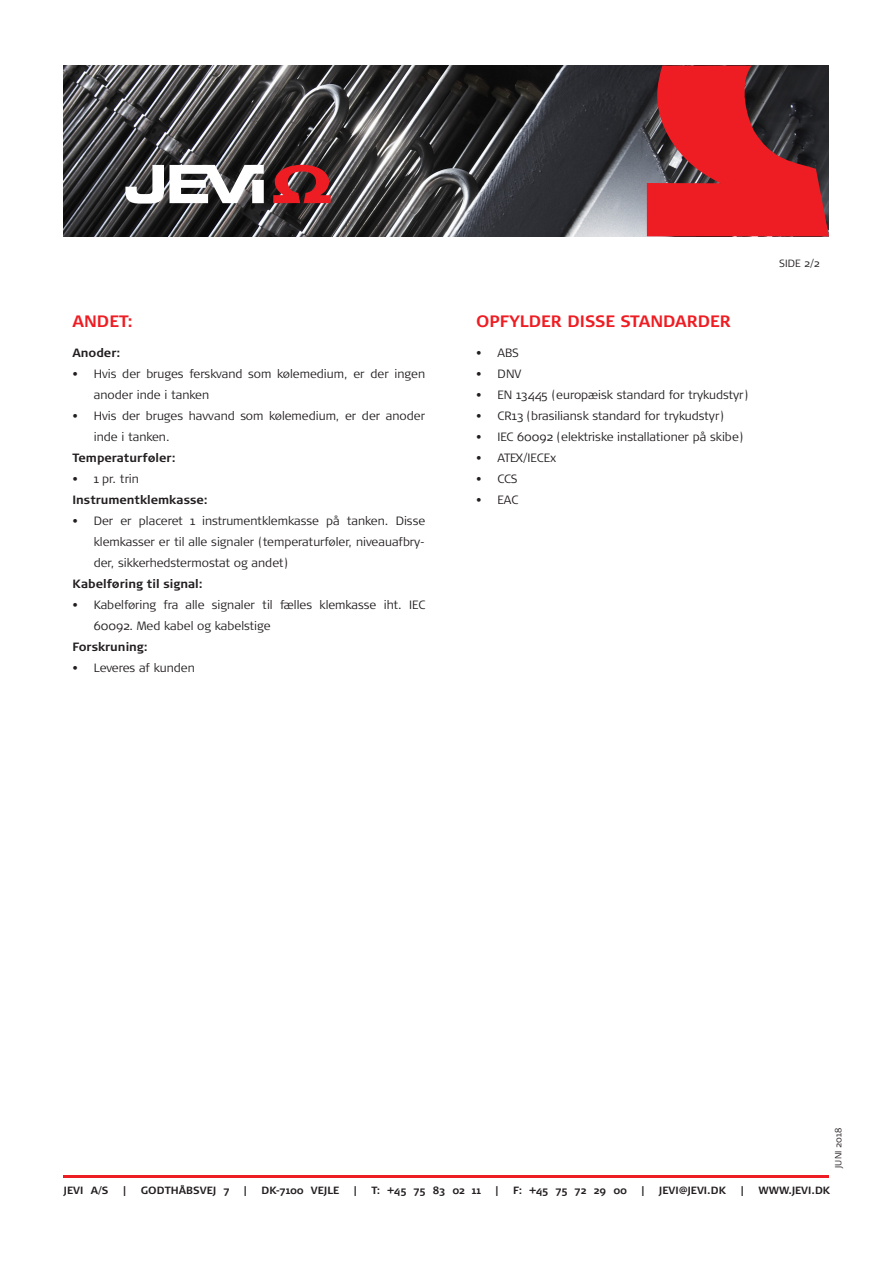
<style>
.page{position:relative;width:893px;height:1263px;background:#fff}
.page>*{position:absolute;margin:0;border:0;box-sizing:border-box;transform-origin:0 0}
.PB_2__overskrift_-_p{font:700 16.5px "Signa Normal";color:#ee1d23}
.t1{font:300 12px/21px "Signa Normal";color:#231f20}
.PB_Brødtekst_fed_-_p{font:700 12px "Signa Normal";color:#231f20}
.t2{font:300 12px "Signa Normal";letter-spacing:-.02em;color:#231f20}
.t3{font:700 10.5px "Signa Normal";color:#231f20}
.PB_Sidenr_-_produktb{font:300 10.5px "Signa Normal";color:#231f20}
.PB_Mdr_dato_nr_-_pro{font:300 9px "Signa Normal";letter-spacing:.02em;color:#231f20}
</style>
<div class="page">
<hr style="left:64px;top:1176px;width:765px;height:2px;background:#ee1d23">
<img style="left:64px;top:66px;width:583px;height:170px">
<svg style="left:647px;top:66px;width:182px;height:170px;background:#ae2429"></svg>
<svg style="left:125px;top:165px;width:139px;height:39px"></svg>
<svg style="left:273px;top:165px;width:58px;height:38px;background:#a0262a"></svg>
<p class="PB_2__overskrift_-_p" style="left:72px;top:311px;width:62px">ANDET:</p>
<p class="PB_Brødtekst_fed_-_p" style="left:72px;top:345px;width:49px">Anoder:</p>
<p class="t1" style="left:94px;top:363px;width:333px;text-indent:-21px">• Hvis der bruges ferskvand som kølemedium, er der ingen anoder inde i tanken</p>
<p class="t1" style="left:94px;top:405px;width:333px;text-indent:-21px">• Hvis der bruges havvand som kølemedium, er der anoder inde i tanken.</p>
<p class="PB_Brødtekst_fed_-_p" style="left:72px;top:450px;width:105px">Temperaturføler:</p>
<p class="t1" style="left:72px;top:468px;width:68px">• 1 pr. trin</p>
<p class="PB_Brødtekst_fed_-_p" style="left:72px;top:492px;width:137px">Instrumentklemkasse:</p>
<p class="t1" style="left:94px;top:510px;width:333px;text-align:justify;text-indent:-21px">• Der er placeret 1 instrumentklemkasse på tanken. Disse klemkasser er til alle signaler (temperaturføler, niveauafbry&shy;der, sikkerhedstermostat og andet)</p>
<p class="PB_Brødtekst_fed_-_p" style="left:72px;top:576px;width:132px">Kabelføring til signal:</p>
<p class="t1" style="left:94px;top:594px;width:333px;text-indent:-21px">• Kabelføring fra alle signaler til fælles klemkasse iht. IEC<br>60092. Med kabel og kabelstige</p>
<p class="PB_Brødtekst_fed_-_p" style="left:72px;top:639px;width:77px">Forskruning:</p>
<p class="t1" style="left:72px;top:657px;width:124px">• Leveres af kunden</p>
<p class="PB_2__overskrift_-_p" style="left:476px;top:311px;width:256px">OPFYLDER DISSE STANDARDER</p>
<p class="t1" style="left:476px;top:342px;width:44px">• ABS</p>
<p class="t1" style="left:476px;top:363px;width:47px">• DNV</p>
<p class="t1" style="left:476px;top:384px;width:274px">• EN 13445 (europæisk standard for trykudstyr)</p>
<p class="t1" style="left:476px;top:405px;width:249px">• CR13 (brasiliansk standard for trykudstyr)</p>
<p class="t1" style="left:476px;top:426px;width:269px">• IEC 60092 (elektriske installationer på skibe)</p>
<p class="t2" style="left:476px;top:450px;width:81px">• ATEX/IECEx</p>
<p class="t1" style="left:476px;top:468px;width:43px">• CCS</p>
<p class="t1" style="left:476px;top:489px;width:44px">• EAC</p>
<p class="PB_Sidenr_-_produktb" style="left:779px;top:257px;width:42px">SIDE 2/2</p>
<p class="PB_Mdr_dato_nr_-_pro" style="left:833px;top:1168px;width:42px;rotate:-90deg">JUNI 2018</p>
<p class="t3" style="left:64px;top:1184px;width:46px">JEVI A/S</p>
<p class="t3" style="left:123px;top:1184px;width:5px">|</p>
<p class="t3" style="left:141px;top:1184px;width:90px">GODTHÅBSVEJ 7</p>
<p class="t3" style="left:244px;top:1184px;width:5px">|</p>
<p class="t3" style="left:261px;top:1184px;width:79px">DK-7100 VEJLE</p>
<p class="t3" style="left:354px;top:1184px;width:5px">|</p>
<p class="t3" style="left:371px;top:1184px;width:111px">T: +45 75 83 02 11</p>
<p class="t3" style="left:495px;top:1184px;width:5px">|</p>
<p class="t3" style="left:513px;top:1184px;width:115px">F: +45 75 72 29 00</p>
<p class="t3" style="left:641px;top:1184px;width:5px">|</p>
<p class="t3" style="left:659px;top:1184px;width:68px">JEVI@JEVI.DK</p>
<p class="t3" style="left:741px;top:1184px;width:5px">|</p>
<p class="t3" style="left:758px;top:1184px;width:73px">WWW.JEVI.DK</p>
</div>
